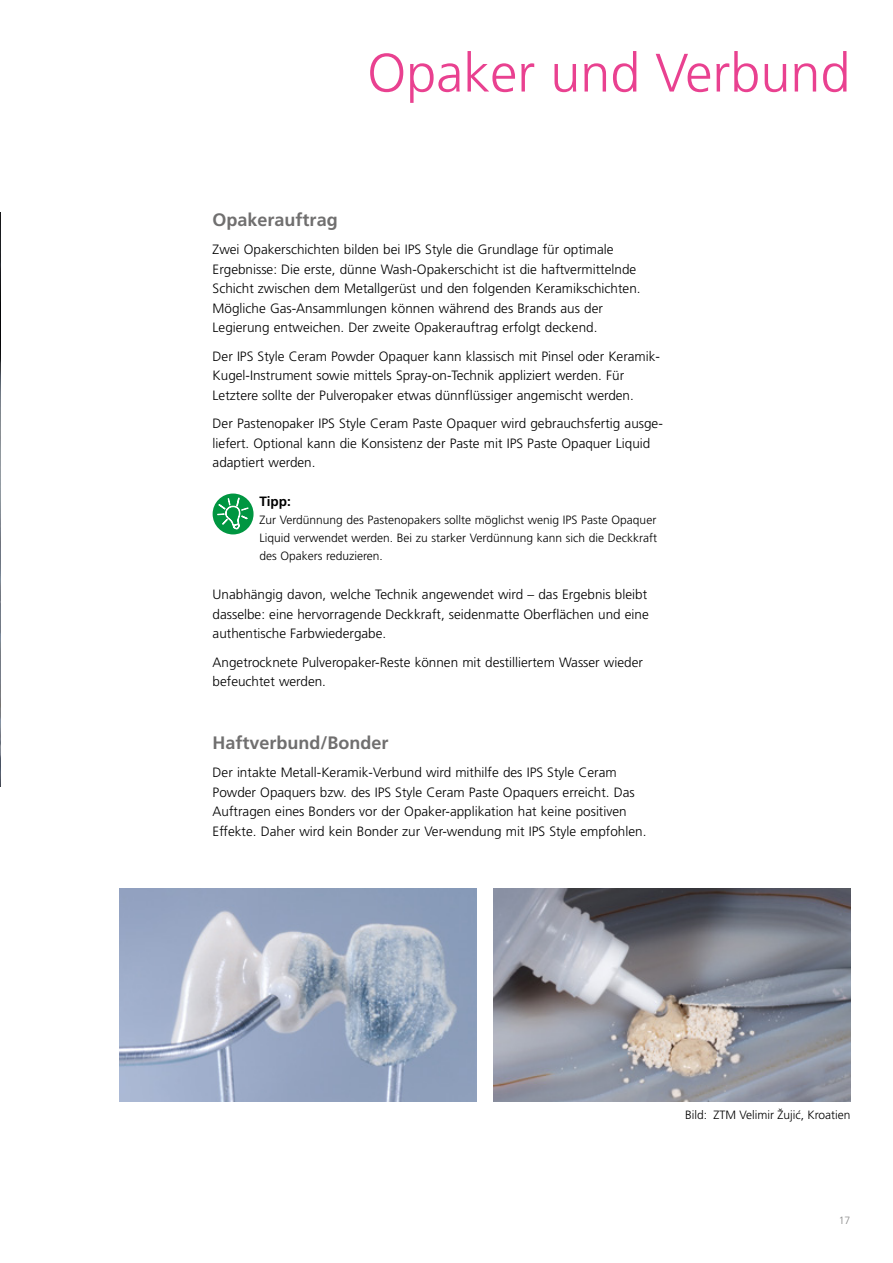
<style>
.page{position:relative;width:893px;height:1263px;background:#fff}
.page>*{position:absolute;margin:0;border:0;box-sizing:border-box;transform-origin:0 0}
.t1{font:300 54px "Frutiger";color:#e94190}
.t2{font:700 18px "Frutiger";color:#706f6f}
.t3{font:300 13.5px/19.5px "Frutiger";color:#000}
.t4{font:700 13.5px "Frutiger";color:#000}
.t5{font:300 12px/18px "Frutiger";color:#000;text-align:justify}
.t6{font:300 10.5px "Frutiger";color:#878787}
</style>
<div class="page">
<img style="left:0;top:213px;width:1px;height:574px">
<img style="left:119px;top:889px;width:357px;height:212px">
<img style="left:493px;top:889px;width:357px;height:212px">
<div style="left:213px;top:493px;width:41px;height:41px;background:#009641;border-radius:50%"></div>
<svg style="left:217px;top:493px;width:32px;height:42px"></svg>
<h1 class="t1" style="left:367px;top:42px;width:485px">Opaker und Verbund</h1>
<h2 class="t2" style="left:213px;top:209px;width:127px">Opakerauftrag</h2>
<p class="t3" style="left:213px;top:240px;width:429px">Zwei Opakerschichten bilden bei IPS Style die Grundlage für optimale Ergebnisse: Die erste, dünne Wash-Opakerschicht ist die haftvermittelnde Schicht zwischen dem Metallgerüst und den folgenden Keramikschichten.<br>Mögliche Gas-Ansammlungen können während des Brands aus der Legierung entweichen. Der zweite Opakerauftrag erfolgt deckend.</p>
<p class="t3" style="left:213px;top:346px;width:448px">Der IPS Style Ceram Powder Opaquer kann klassisch mit Pinsel oder Keramik-<br>Kugel-Instrument sowie mittels Spray-on-Technik appliziert werden. Für<br>Letztere sollte der Pulveropaker etwas dünnflüssiger angemischt werden.</p>
<p class="t3" style="left:213px;top:414px;width:452px">Der Pastenopaker IPS Style Ceram Paste Opaquer wird gebrauchsfertig ausge&shy;liefert. Optional kann die Konsistenz der Paste mit IPS Paste Opaquer Liquid adaptiert werden.</p>
<p class="t4" style="left:259px;top:493px;width:33px">Tipp:</p>
<p class="t5" style="left:259px;top:511px;width:399px">Zur Verdünnung des Pastenopakers sollte möglichst wenig IPS Paste Opaquer Liquid verwendet werden. Bei zu starker Verdünnung kann sich die Deckkraft des Opakers reduzieren.</p>
<p class="t3" style="left:213px;top:585px;width:438px">Unabhängig davon, welche Technik angewendet wird – das Ergebnis bleibt dasselbe: eine hervorragende Deckkraft, seidenmatte Oberflächen und eine authentische Farbwiedergabe.</p>
<p class="t3" style="left:213px;top:652px;width:432px">Angetrocknete Pulveropaker-Reste können mit destilliertem Wasser wieder befeuchtet werden.</p>
<h2 class="t2" style="left:213px;top:732px;width:178px">Haftverbund/Bonder</h2>
<p class="t3" style="left:213px;top:763px;width:435px">Der intakte Metall-Keramik-Verbund wird mithilfe des IPS Style Ceram Powder Opaquers bzw. des IPS Style Ceram Paste Opaquers erreicht. Das Auftragen eines Bonders vor der Opaker-applikation hat keine positiven Effekte. Daher wird kein Bonder zur Ver-wendung mit IPS Style empfohlen.</p>
<p class="t5" style="left:685px;top:1106px;width:167px">Bild: ZTM Velimir Žuji ´c, Kroatien</p>
<p class="t6" style="left:839px;top:1214px;width:13px">17</p>
</div>
